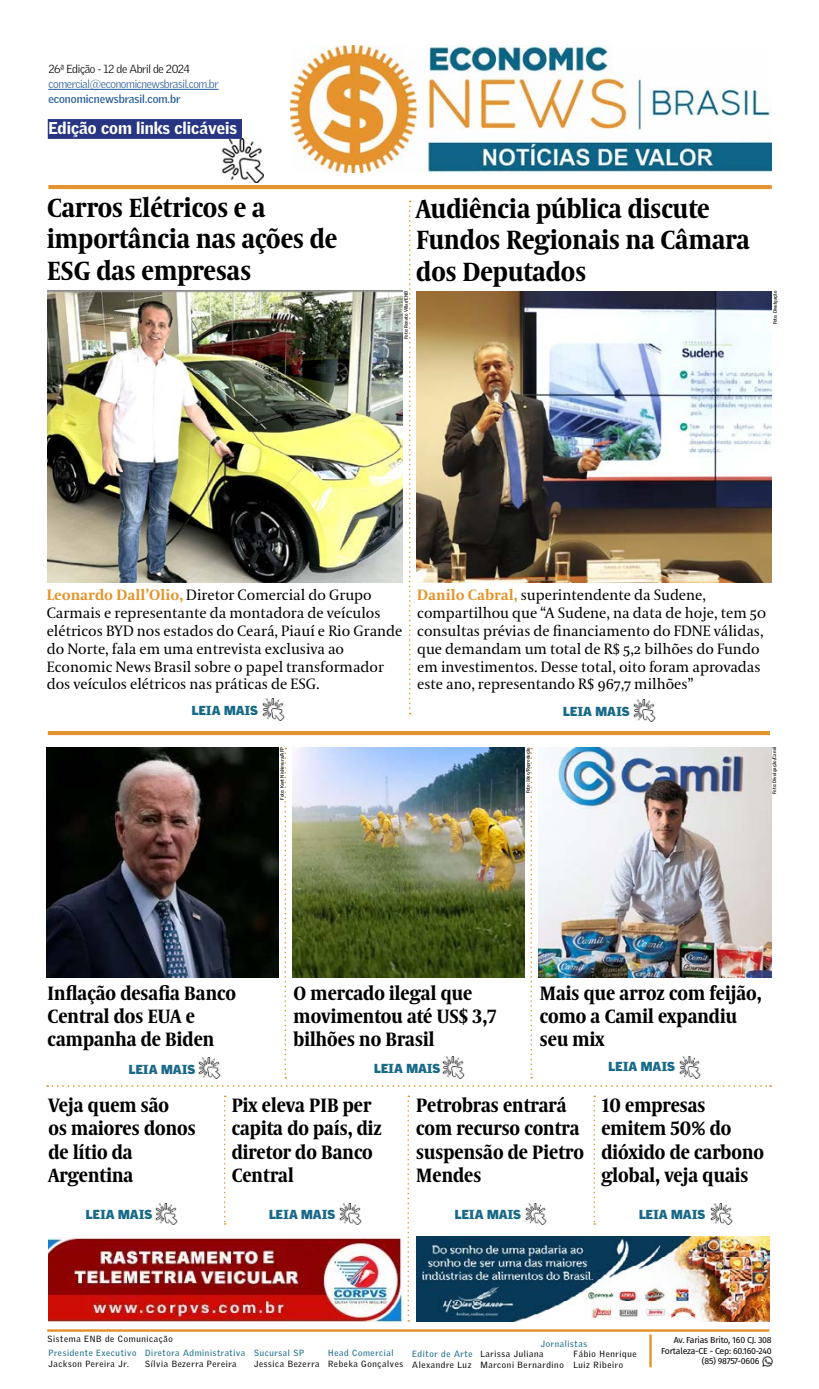
<style>
.page{position:relative;width:819px;height:1389px;background:#fff}
.page>*{position:absolute;margin:0;border:0;box-sizing:border-box;transform-origin:0 0}
.t1{font:700 26.25px/31.5px "Coranto 2 Headline";color:#000}
.t2{font:700 19.25px/23.1px "Coranto 2 Headline";color:#000}
.t3{font:900 16.62px "Griffith Gothic";color:#fff}
.t4{font:14.88px/17.8px "Coranto 2";color:#000}
.t5{font:900 12.69px "Griffith Gothic";color:#186987}
.t6{font:300 11.38px "Griffith Gothic";letter-spacing:-.03em;color:#265b9b}
.t7{font:300 11.38px "Griffith Gothic";letter-spacing:-.03em;color:#000}
.t8{font:700 11.38px "Griffith Gothic";color:#265b9b}
.t9{font:8.75px/10.5px "Griffith Gothic";letter-spacing:.075em;color:#080304}
.t10{font:8.75px "Griffith Gothic";letter-spacing:.075em;color:#0e6686}
.t11{font:8.75px/10.5px "Fira Sans";letter-spacing:-.025em;color:#080304;text-align:right}
.t12{font:700 4.81px "Griffith Gothic";color:#000}
.s1{font-weight:700;color:#e59328}
</style>
<div class="page">
<hr style="left:48px;top:185px;width:723px;height:4px;background:#e4942f">
<hr style="left:48px;top:731px;width:722px;height:4px;background:#e4942f">
<svg style="left:284px;top:748px;width:2px;height:331px"></svg>
<svg style="left:47px;top:1085px;width:724px;height:2px"></svg>
<img style="left:416px;top:291px;width:355px;height:292px">
<img style="left:46px;top:747px;width:233px;height:231px">
<svg style="left:224px;top:1096px;width:2px;height:129px"></svg>
<img style="left:47px;top:291px;width:355px;height:292px">
<svg style="left:409px;top:201px;width:1px;height:513px"></svg>
<svg style="left:530px;top:748px;width:2px;height:331px"></svg>
<img style="left:292px;top:747px;width:232px;height:231px">
<img style="left:538px;top:747px;width:233px;height:230px">
<img style="left:221px;top:139px;width:42px;height:43px">
<img style="left:262px;top:699px;width:22px;height:21px">
<img style="left:634px;top:700px;width:21px;height:22px">
<img style="left:198px;top:1057px;width:22px;height:22px">
<img style="left:443px;top:1057px;width:21px;height:21px">
<img style="left:679px;top:1057px;width:21px;height:21px">
<img style="left:156px;top:1203px;width:22px;height:22px">
<img style="left:340px;top:1203px;width:21px;height:22px">
<hr style="left:47px;top:1329px;width:722px;height:3px;background:#e4942f">
<hr style="left:649px;top:1334px;width:2px;height:33px;background:#e4942f">
<svg style="left:762px;top:1357px;width:10px;height:9px"></svg>
<div style="left:48px;top:119px;width:194px;height:20px;background:#273583"></div>
<hr style="left:48px;top:89px;width:170px;height:1px;background:#265b9b">
<img style="left:416px;top:1237px;width:353px;height:84px">
<img style="left:49px;top:1237px;width:355px;height:85px">
<svg style="left:407px;top:1096px;width:2px;height:226px"></svg>
<svg style="left:593px;top:1096px;width:2px;height:129px"></svg>
<img style="left:525px;top:1203px;width:22px;height:22px">
<img style="left:710px;top:1203px;width:22px;height:22px">
<img style="left:290px;top:46px;width:481px;height:126px">
<p class="t7" style="left:48px;top:62px;width:143px">26ª Edição - 12 de Abril de 2024</p>
<p class="t6" style="left:48px;top:77px;width:172px">comercial@economicnewsbrasil.com.br</p>
<p class="t8" style="left:48px;top:92px;width:134px">economicnewsbrasil.com.br</p>
<p class="t3" style="left:48px;top:118px;width:190px">Edição com links clicáveis</p>
<h1 class="t1" style="left:47px;top:191px;width:292px">Carros Elétricos e a importância nas ações de<br>ESG das empresas</h1>
<h1 class="t1" style="left:416px;top:192px;width:335px">Audiência pública discute<br>Fundos Regionais na Câmara dos Deputados</h1>
<p class="t12" style="left:403px;top:339px;width:50px;rotate:-90deg">Foto: Renato Villar/ENB</p>
<p class="t12" style="left:772px;top:324px;width:35px;rotate:-90deg">Foto: Divulgação</p>
<p class="t4" style="left:47px;top:587px;width:357px"><span class="s1">Leonardo Dall’Olio,</span> Diretor Comercial do Grupo Carmais e representante da montadora de veículos elétricos BYD nos estados do Ceará, Piauí e Rio Grande do Norte, fala em uma entrevista exclusiva ao Economic News Brasil sobre o papel transformador dos veículos elétricos nas práticas de ESG.</p>
<p class="t5" style="left:192px;top:702px;width:68px">LEIA MAIS</p>
<p class="t12" style="left:279px;top:800px;width:54px;rotate:-90deg">Foto: Kent Nishimura/AFP</p>
<p class="t4" style="left:417px;top:587px;width:350px"><span class="s1">Danilo Cabral,</span> superintendente da Sudene, compartilhou que “A Sudene, na data de hoje, tem 50 consultas prévias de financiamento do FDNE válidas, que demandam um total de R$ 5,2 bilhões do Fundo em investimentos. Desse total, oito foram aprovadas este ano, representando R$ 967,7 milhões”</p>
<p class="t5" style="left:563px;top:704px;width:68px">LEIA MAIS</p>
<p class="t12" style="left:525px;top:793px;width:48px;rotate:-90deg">Foto: Idec/Reprodução</p>
<p class="t12" style="left:771px;top:794px;width:48px;rotate:-90deg">Foto: Divulgação/Camil</p>
<p class="t2" style="left:48px;top:981px;width:190px">Inflação desafia Banco<br>Central dos EUA e campanha de Biden</p>
<p class="t5" style="left:129px;top:1062px;width:68px">LEIA MAIS</p>
<p class="t2" style="left:293px;top:981px;width:204px">O mercado ilegal que movimentou até US$ 3,7 bilhões no Brasil</p>
<p class="t5" style="left:374px;top:1061px;width:68px">LEIA MAIS</p>
<p class="t2" style="left:540px;top:981px;width:223px">Mais que arroz com feijão, como a Camil expandiu seu mix</p>
<p class="t5" style="left:608px;top:1059px;width:68px">LEIA MAIS</p>
<p class="t2" style="left:49px;top:1093px;width:149px">Veja quem são<br>os maiores donos de lítio da<br>Argentina</p>
<p class="t5" style="left:86px;top:1207px;width:68px">LEIA MAIS</p>
<p class="t2" style="left:232px;top:1093px;width:152px">Pix eleva PIB per capita do país, diz diretor do Banco<br>Central</p>
<p class="t5" style="left:269px;top:1207px;width:68px">LEIA MAIS</p>
<p class="t2" style="left:416px;top:1093px;width:169px">Petrobras entrará com recurso contra suspensão de Pietro<br>Mendes</p>
<p class="t5" style="left:455px;top:1207px;width:68px">LEIA MAIS</p>
<p class="t2" style="left:601px;top:1093px;width:164px">10 empresas emitem 50% do dióxido de carbono global, veja quais</p>
<p class="t5" style="left:639px;top:1207px;width:68px">LEIA MAIS</p>
<p class="t9" style="left:48px;top:1334px;width:127px">Sistema ENB de Comunicação</p>
<p class="t10" style="left:49px;top:1348px;width:89px">Presidente Executivo</p>
<p class="t9" style="left:49px;top:1358px;width:82px">Jackson Pereira Jr.</p>
<p class="t10" style="left:145px;top:1348px;width:101px">Diretora Administrativa</p>
<p class="t9" style="left:145px;top:1358px;width:93px">Sílvia Bezerra Pereira</p>
<p class="t10" style="left:254px;top:1348px;width:52px">Sucursal SP</p>
<p class="t9" style="left:254px;top:1358px;width:67px">Jessica Bezerra</p>
<p class="t10" style="left:328px;top:1348px;width:67px">Head Comercial</p>
<p class="t9" style="left:328px;top:1358px;width:76px">Rebeka Gonçalves</p>
<p class="t10" style="left:412px;top:1349px;width:62px">Editor de Arte</p>
<p class="t9" style="left:412px;top:1359px;width:61px">Alexandre Luz</p>
<p class="t10" style="left:540px;top:1338px;width:48px">Jornalistas</p>
<p class="t9" style="left:480px;top:1349px;width:85px">Larissa Juliana<br>Marconi Bernardino</p>
<p class="t9" style="left:573px;top:1349px;width:65px">Fábio Henrique<br>Luiz Ribeiro</p>
<p class="t11" style="left:661px;top:1335px;width:112px">Av. Farias Brito, 160 CJ. 308<br>Fortaleza-CE - Cep: 60.160-240 (85) 98757-0606 .</p>
</div>
